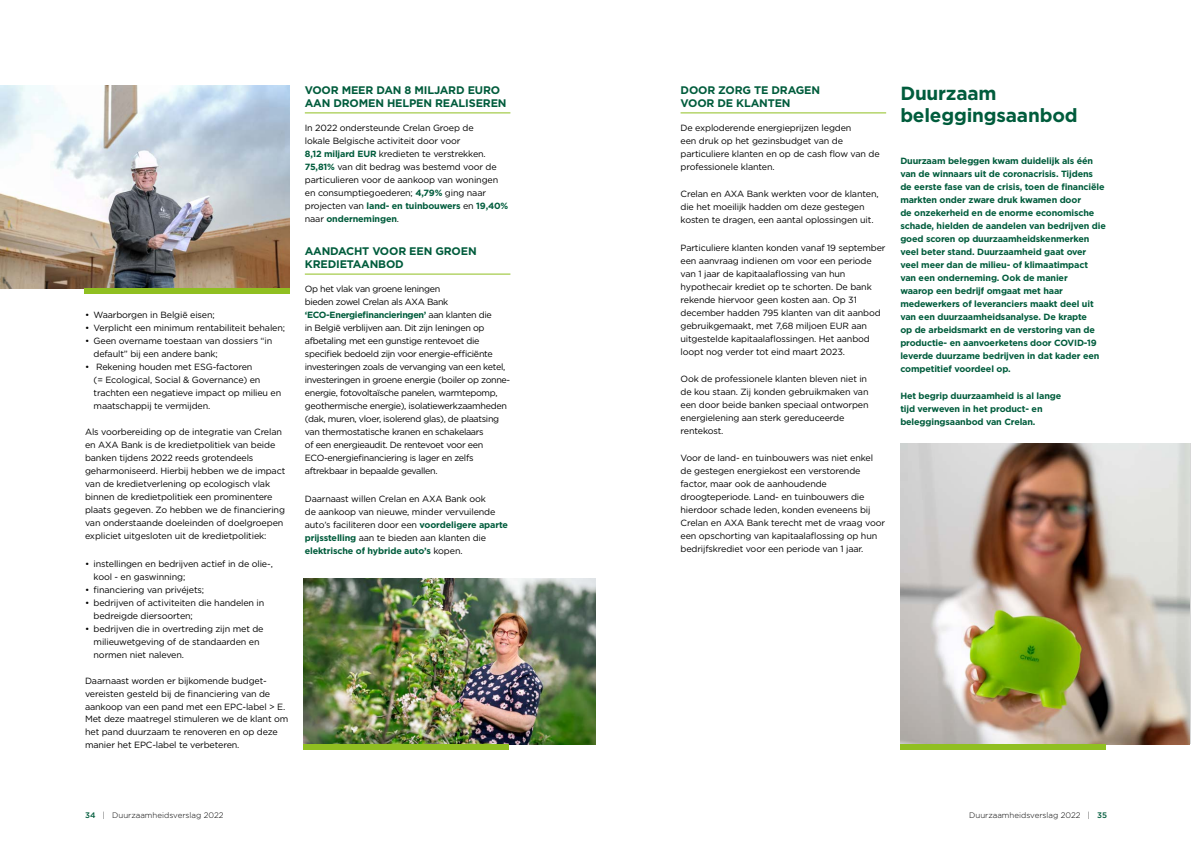
<style>
.page{position:relative;width:1191px;height:842px;background:#fff}
.page>*{position:absolute;margin:0;border:0;box-sizing:border-box;transform-origin:0 0}
.t1{font:700 19px/22px "Gotham";letter-spacing:-.01em;color:#005c3c}
.t2{font:700 11px/13px "Gotham";letter-spacing:-.015em;color:#005c3c}
.t3{font:9px/13px "Gotham";letter-spacing:-.015em;color:#000}
.t4{font:700 9px/13px "Gotham";letter-spacing:-.015em;color:#005c3c}
.t5{font:9px/13px "Gotham";letter-spacing:-.035em;color:#000}
.t6{font:300 8px "Gotham";color:#000}
.s1{font-weight:700;color:#005c3c}
.s2{font-weight:500;color:#005c3c}
</style>
<div class="page">
<hr style="left:305px;top:113px;width:205px;height:1px;background:#90bf21">
<hr style="left:305px;top:274px;width:205px;height:1px;background:#90bf21">
<img style="left:0;top:85px;width:289px;height:203px">
<img style="left:303px;top:578px;width:292px;height:166px">
<div style="left:84px;top:288px;width:205px;height:6px;background:#90bf21"></div>
<div style="left:303px;top:744px;width:206px;height:6px;background:#90bf21"></div>
<hr style="left:680px;top:113px;width:206px;height:1px;background:#90bf21">
<img style="left:900px;top:444px;width:289px;height:300px">
<div style="left:900px;top:744px;width:206px;height:6px;background:#90bf21"></div>
<p class="t3" style="left:85px;top:308px;width:131px">• Waarborgen in België eisen;</p>
<p class="t3" style="left:85px;top:321px;width:201px">• Verplicht een minimum rentabiliteit behalen;</p>
<p class="t3" style="left:94px;top:334px;width:180px;text-indent:-9px">• Geen overname toestaan van dossiers “in default” bij een andere bank;</p>
<p class="t3" style="left:94px;top:360px;width:189px;text-indent:-9px">• Rekening houden met ESG-factoren<br>(= Ecological, Social &amp; Governance) en trachten een negatieve impact op milieu en maatschappij te vermijden.</p>
<p class="t3" style="left:85px;top:425px;width:202px">Als voorbereiding op de integratie van Crelan en AXA Bank is de kredietpolitiek van beide banken tijdens 2022 reeds grotendeels geharmoniseerd. Hierbij hebben we de impact van de kredietverlening op ecologisch vlak binnen de kredietpolitiek een prominentere plaats gegeven. Zo hebben we de financiering van onderstaande doeleinden of doelgroepen expliciet uitgesloten uit de kredietpolitiek:</p>
<p class="t3" style="left:94px;top:557px;width:181px;text-indent:-9px">• instellingen en bedrijven actief in de olie-, kool - en gaswinning;</p>
<p class="t3" style="left:85px;top:583px;width:121px">• financiering van privéjets;</p>
<p class="t3" style="left:94px;top:596px;width:172px;text-indent:-9px">• bedrijven of activiteiten die handelen in bedreigde diersoorten;</p>
<p class="t3" style="left:94px;top:622px;width:171px;text-indent:-9px">• bedrijven die in overtreding zijn met de milieuwetgeving of de standaarden en normen niet naleven.</p>
<p class="t3" style="left:85px;top:674px;width:205px">Daarnaast worden er bijkomende budget&shy;vereisten gesteld bij de financiering van de aankoop van een pand met een EPC-label &gt; E.<br>Met deze maatregel stimuleren we de klant om het pand duurzaam te renoveren en op deze manier het EPC-label te verbeteren.</p>
<p class="t2" style="left:305px;top:83px;width:203px">VOOR MEER DAN 8 MILJARD EURO<br>AAN DROMEN HELPEN REALISEREN</p>
<p class="t3" style="left:305px;top:121px;width:205px">In 2022 ondersteunde Crelan Groep de<br>lokale Belgische activiteit door voor<br><span class="s1">8,12 miljard EUR</span> kredieten te verstrekken.<br><span class="s1">75,81%</span> van dit bedrag was bestemd voor de particulieren voor de aankoop van woningen en consumptiegoederen; <span class="s1">4,79%</span> ging naar projecten van <span class="s1">land- en tuinbouwers</span> en <span class="s1">19,40% </span>naar <span class="s1">ondernemingen</span>.</p>
<p class="t2" style="left:305px;top:245px;width:173px">AANDACHT VOOR EEN GROEN<br>KREDIETAANBOD</p>
<p class="t5" style="left:305px;top:282px;width:207px">Op het vlak van groene leningen<br>bieden zowel Crelan als AXA Bank <span class="s1">‘ECO-Energiefinancieringen’</span> aan klanten die<br>in België verblijven aan. Dit zijn leningen op afbetaling met een gunstige rentevoet die specifiek bedoeld zijn voor energie-efficiënte investeringen zoals de vervanging van een ketel, investeringen in groene energie (boiler op zonne&shy;energie, fotovoltaïsche panelen, warmtepomp, geothermische energie), isolatiewerkzaamheden (dak, muren, vloer, isolerend glas), de plaatsing van thermostatische kranen en schakelaars<br>of een energieaudit. De rentevoet voor een ECO-energiefinanciering is lager en zelfs aftrekbaar in bepaalde gevallen.</p>
<p class="t3" style="left:305px;top:492px;width:205px">Daarnaast willen Crelan en AXA Bank ook<br>de aankoop van nieuwe, minder vervuilende auto’s faciliteren door een <span class="s1">voordeligere aparte prijsstelling</span> aan te bieden aan klanten die <span class="s1">elektrische of hybride auto’s</span> kopen.</p>
<p class="t2" style="left:680px;top:83px;width:141px">DOOR ZORG TE DRAGEN<br>VOOR DE KLANTEN</p>
<p class="t3" style="left:680px;top:121px;width:201px">De exploderende energieprijzen legden<br>een druk op het gezinsbudget van de particuliere klanten en op de cash flow van de professionele klanten.</p>
<p class="t3" style="left:680px;top:187px;width:199px">Crelan en AXA Bank werkten voor de klanten, die het moeilijk hadden om deze gestegen kosten te dragen, een aantal oplossingen uit.</p>
<p class="t3" style="left:680px;top:241px;width:206px">Particuliere klanten konden vanaf 19 september een aanvraag indienen om voor een periode van 1 jaar de kapitaalaflossing van hun hypothecair krediet op te schorten. De bank rekende hiervoor geen kosten aan. Op 31 december hadden 795 klanten van dit aanbod gebruikgemaakt, met 7,68 miljoen EUR aan uitgestelde kapitaalaflossingen. Het aanbod loopt nog verder tot eind maart 2023.</p>
<p class="t3" style="left:680px;top:372px;width:190px">Ook de professionele klanten bleven niet in de kou staan. Zij konden gebruikmaken van een door beide banken speciaal ontworpen energielening aan sterk gereduceerde rentekost.</p>
<p class="t3" style="left:680px;top:451px;width:206px">Voor de land- en tuinbouwers was niet enkel de gestegen energiekost een verstorende factor, maar ook de aanhoudende droogteperiode. Land- en tuinbouwers die hierdoor schade leden, konden eveneens bij Crelan en AXA Bank terecht met de vraag voor een opschorting van kapitaalaflossing op hun bedrijfskrediet voor een periode van 1 jaar.</p>
<h1 class="t1" style="left:900px;top:82px;width:179px">Duurzaam beleggingsaanbod</h1>
<p class="t4" style="left:900px;top:154px;width:207px">Duurzaam beleggen kwam duidelijk als één van de winnaars uit de coronacrisis. Tijdens de eerste fase van de crisis, toen de financiële markten onder zware druk kwamen door<br>de onzekerheid en de enorme economische schade, hielden de aandelen van bedrijven die goed scoren op duurzaamheidskenmerken veel beter stand. Duurzaamheid gaat over veel meer dan de milieu- of klimaatimpact van een onderneming. Ook de manier<br>waarop een bedrijf omgaat met haar medewerkers of leveranciers maakt deel uit van een duurzaamheidsanalyse. De krapte<br>op de arbeidsmarkt en de verstoring van de productie- en aanvoerketens door COVID-19 leverde duurzame bedrijven in dat kader een competitief voordeel op.</p>
<p class="t4" style="left:900px;top:389px;width:162px">Het begrip duurzaamheid is al lange tijd verweven in het product- en beleggingsaanbod van Crelan.</p>
<p class="t6" style="left:85px;top:810px;width:140px"><span class="s2">34</span> | Duurzaamheidsverslag 2022</p>
<p class="t6" style="left:969px;top:810px;width:139px">Duurzaamheidsverslag 2022 | <span class="s2">35</span></p>
</div>
